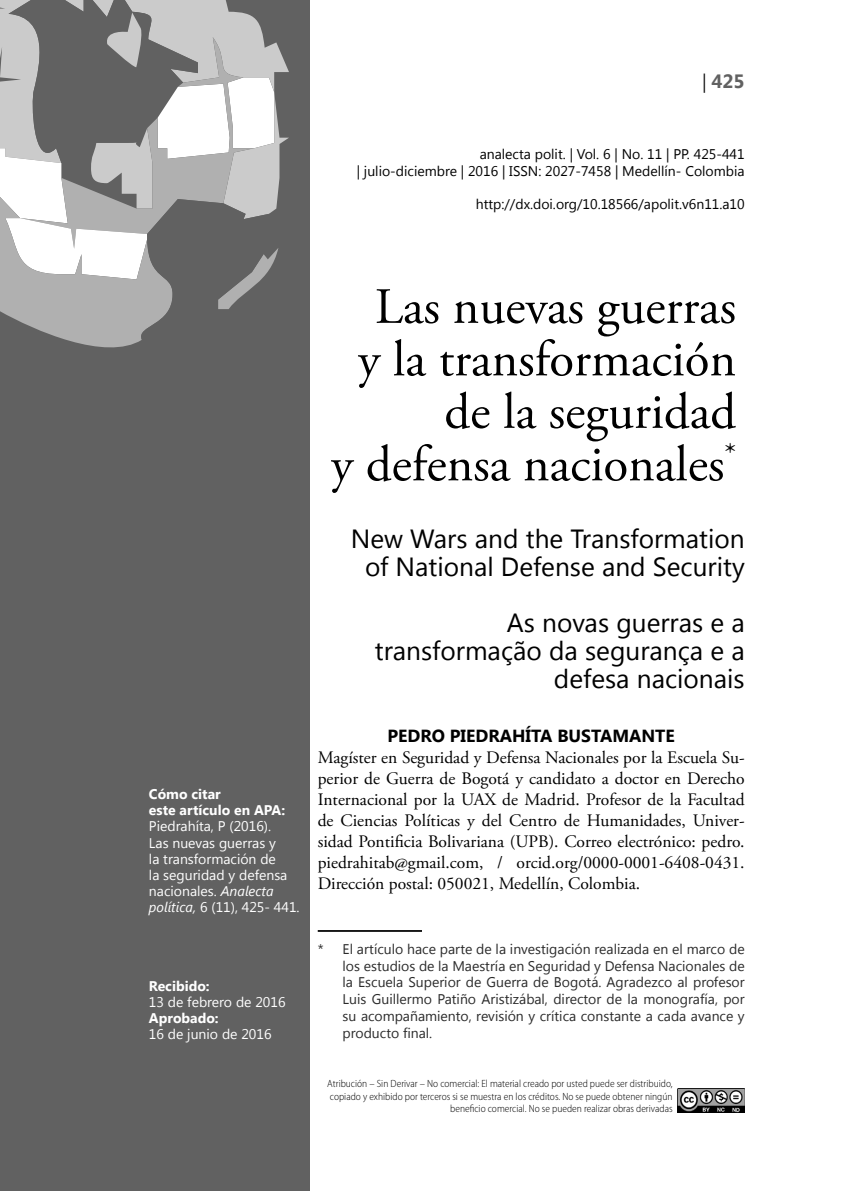
<style>
.page{position:relative;width:844px;height:1191px;background:#fff}
.page>*{position:absolute;margin:0;border:0;box-sizing:border-box;transform-origin:0 0}
.t1{font:50.75px/52.5px "Adobe Garamond Pro";color:#000;text-align:right}
.t2{font:26.25px/28px "Segoe UI";color:#000;text-align:center}
.t3{font:700 19.25px "Segoe UI";color:#616161}
.t4{font:17.5px/21px "Adobe Garamond Pro";color:#000;text-align:justify}
.t5{font:700 17.5px "Segoe UI";color:#000}
.t6{font:14px/16.8px "Segoe UI";color:#2b2b2b;text-align:justify}
.t7{font:14px/16.1px "Segoe UI";color:#fff}
.t8{font:14px/16.8px "Segoe UI";color:#000;text-align:right}
.t9{font:700 14px/16.1px "Segoe UI";color:#fff}
.t10{font:300 semi-condensed 10.5px/12.6px "Myriad Pro";color:#000;text-align:right}
.s1{font-family:"Adobe Garamond Pro";font-weight:400;color:#000}
.s2{font-style:italic}
</style>
<div class="page">
<div style="left:0;top:0;width:309px;height:1191px;background:#616161"></div>
<img style="left:677px;top:1088px;width:67px;height:24px">
<svg style="left:0;top:0;width:289px;height:348px"></svg>
<hr style="left:317px;top:930px;width:105px;height:1px;background:#000">
<p class="t3" style="left:701px;top:68px;width:44px"><span class="s1">|</span> 425</p>
<p class="t8" style="left:356px;top:145px;width:389px">analecta polit. | Vol. 6 | No. 11 | PP. 425-441<br>| julio-diciembre | 2016 | ISSN: 2027-7458 | Medellín- Colombia</p>
<p class="t8" style="left:475px;top:195px;width:270px">http://dx.doi.org/10.18566/apolit.v6n11.a10</p>
<p class="t9" style="left:149px;top:785px;width:138px">Cómo citar<br>este artículo en APA:</p>
<p class="t7" style="left:149px;top:818px;width:152px">Piedrahíta, P (2016).<br>Las nuevas guerras y<br>la transformación de<br>la seguridad y defensa nacionales. <span class="s2">Analecta política,</span> 6 (11), 425- 441.</p>
<p class="t9" style="left:149px;top:977px;width:62px">Recibido:</p>
<p class="t7" style="left:149px;top:993px;width:138px">13 de febrero de 2016</p>
<p class="t9" style="left:149px;top:1009px;width:71px">Aprobado:</p>
<p class="t7" style="left:149px;top:1025px;width:124px">16 de junio de 2016</p>
<h1 class="t1" style="left:331px;top:282px;width:406px">Las nuevas guerras<br>y la transformación de la seguridad<br>y defensa nacionales<sup>*</sup></h1>
<h2 class="t2" style="left:350px;top:523px;width:395px">New Wars and the Transformation of National Defense and Security</h2>
<h2 class="t2" style="left:375px;top:607px;width:371px;text-align:right">As novas guerras e a transformação da segurança e a defesa nacionais</h2>
<p class="t5" style="left:387px;top:723px;width:289px">PEDRO PIEDRAHÍTA BUSTAMANTE</p>
<p class="t4" style="left:317px;top:748px;width:428px">Magíster en Seguridad y Defensa Nacionales por la Escuela Su&shy;perior de Guerra de Bogotá y candidato a doctor en Derecho Internacional por la UAX de Madrid. Profesor de la Facultad de Ciencias Políticas y del Centro de Humanidades, Univer&shy;sidad Pontificia Bolivariana (UPB). Correo electrónico: pedro. piedrahitab@gmail.com, / orcid.org/0000-0001-6408-0431.<br>Dirección postal: 050021, Medellín, Colombia.</p>
<p class="t6" style="left:342px;top:940px;width:403px;text-indent:-25px">* El artículo hace parte de la investigación realizada en el marco de los estudios de la Maestría en Seguridad y Defensa Nacionales de la Escuela Superior de Guerra de Bogotá. Agradezco al profesor Luis Guillermo Patiño Aristizábal, director de la monografía, por su acompañamiento, revisión y crítica constante a cada avance y producto final.</p>
<p class="t10" style="left:327px;top:1077px;width:347px">Atribución – Sin Derivar – No comercial: El material creado por usted puede ser distribuido, copiado y exhibido por terceros si se muestra en los créditos. No se puede obtener ningún beneficio comercial. No se pueden realizar obras derivadas</p>
</div>
